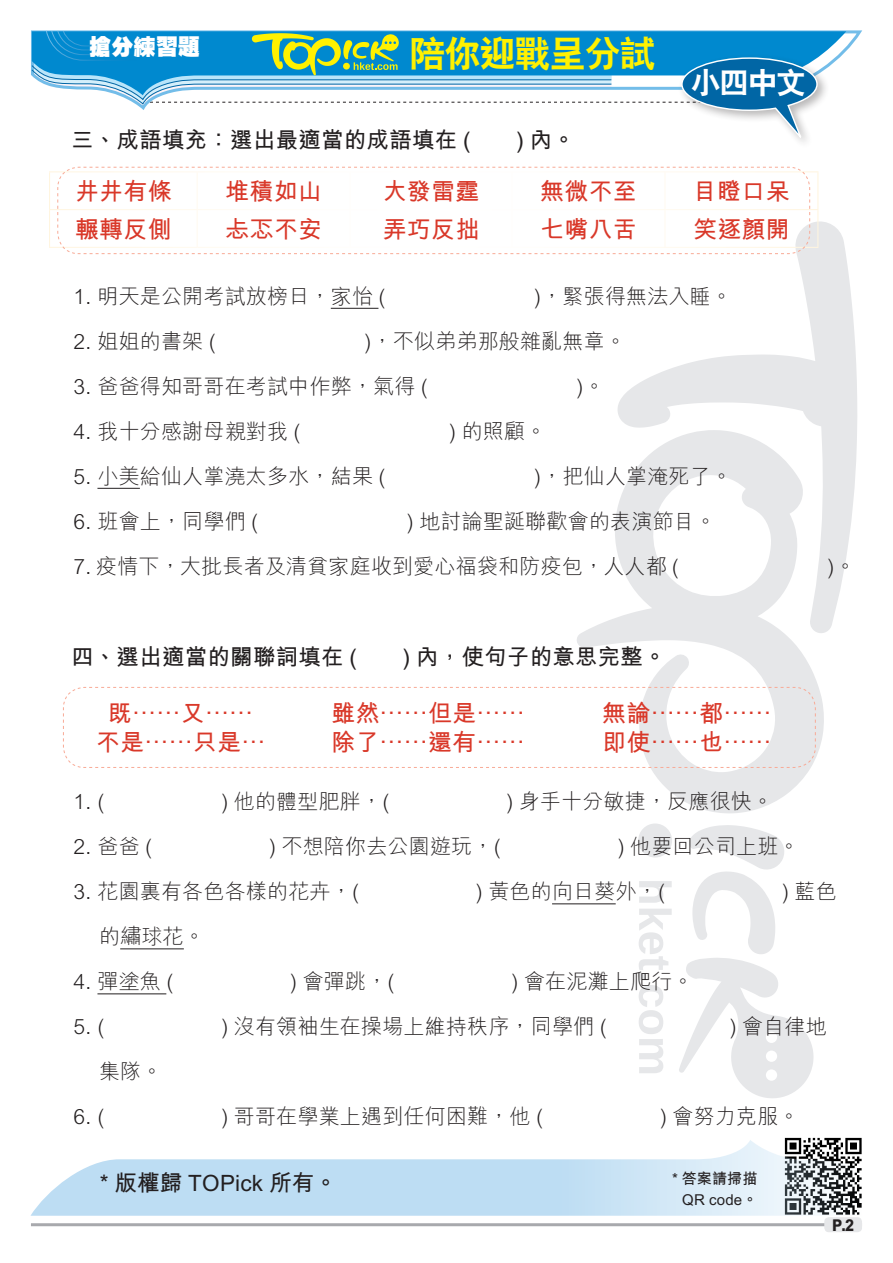
<style>
.page{position:relative;width:893px;height:1263px;background:#fff}
.page>*{position:absolute;margin:0;border:0;box-sizing:border-box;transform-origin:0 0}
.小題eq{font:36px "C Hei 2 Xbold HKSCS";letter-spacing:-.025em;color:#fff101}
.內文{font:30px "C Hei 2 Xbold HKSCS";color:#fff}
.Ex_Text01{font:24px "M Hei Bold HKSCS";letter-spacing:.01em;color:#d93829}
.Ex_Questions{font:22.5px "M Hei Bold HKSCS";letter-spacing:.01em;color:#231f20}
.sf_內文{font:22.5px "M Hei Bold HKSCS";letter-spacing:.01em;color:#231f20}
.小題{font:22.2px "C Hei Ultra Bold HKSCS";color:#fff}
.Ex_Text01-2{font:21px "M Hei Light HKSCS";letter-spacing:.01em;color:#231f20}
.t1{font:16.2px "M Hei Xbold HKSCS";color:#231f20;scale:.9 1}
.sf_內文-2{font:15px "M Hei Bold HKSCS";letter-spacing:.01em;color:#231f20}
</style>
<div class="page">
<svg style="left:639px;top:881px;width:33px;height:22px"></svg>
<svg style="left:639px;top:909px;width:33px;height:61px"></svg>
<div style="left:639px;top:974px;width:7px;height:6px;background:#e6e7e9"></div>
<svg style="left:639px;top:985px;width:24px;height:88px"></svg>
<div style="left:638px;top:823px;width:34px;height:34px;background:#e6e7e9;border-radius:50%"></div>
<svg style="left:679px;top:825px;width:135px;height:273px"></svg>
<svg style="left:617px;top:219px;width:240px;height:413px"></svg>
<svg style="left:577px;top:430px;width:248px;height:383px"></svg>
<img style="left:784px;top:1137px;width:78px;height:71px">
<svg style="left:30px;top:1140px;width:831px;height:76px;fill:#c0ddf3"></svg>
<hr style="left:31px;top:1223px;width:831px;height:3px;background:#a8a9ad">
<div style="left:824px;top:1217px;width:38px;height:15px;background:#e6e7e9;border-radius:4px"></div>
<svg style="left:818px;top:31px;width:28px;height:36px"></svg>
<div style="left:678px;top:53px;width:151px;height:97px;background:#231f20;opacity:.32"></div>
<svg style="left:31px;top:30px;width:787px;height:115px"></svg>
<hr style="left:331px;top:308px;width:47px;height:1px;background:#231f20">
<hr style="left:97px;top:488px;width:43px;height:1px;background:#231f20">
<hr style="left:552px;top:903px;width:64px;height:1px;background:#231f20">
<hr style="left:120px;top:948px;width:64px;height:1px;background:#231f20">
<hr style="left:97px;top:993px;width:69px;height:1px;background:#231f20">
<hr style="left:817px;top:210px;width:1px;height:37px;background:#fff">
<hr style="left:665px;top:247px;width:153px;height:1px;background:#fff">
<svg style="left:57px;top:166px;width:753px;height:88px"></svg>
<svg style="left:63px;top:687px;width:753px;height:81px"></svg>
<p class="小題" style="left:89px;top:32px;width:113px">搶分練習題</p>
<p class="小題eq" style="left:409px;top:30px;width:248px">陪你迎戰呈分試</p>
<p class="Ex_Questions" style="left:71px;top:123px;width:401px">三、成語填充：選出最適當的成語填在 (</p>
<p class="Ex_Questions" style="left:516px;top:123px;width:60px">) 內。</p>
<p class="內文" style="left:691px;top:63px;width:117px">小四中文</p>
<p class="Ex_Text01" style="left:75px;top:174px;width:98px">井井有條</p>
<p class="Ex_Text01" style="left:225px;top:174px;width:98px">堆積如山</p>
<p class="Ex_Text01" style="left:383px;top:174px;width:98px">大發雷霆</p>
<p class="Ex_Text01" style="left:540px;top:174px;width:98px">無微不至</p>
<p class="Ex_Text01" style="left:693px;top:174px;width:98px">目瞪口呆</p>
<p class="Ex_Text01" style="left:75px;top:212px;width:98px">輾轉反側</p>
<p class="Ex_Text01" style="left:225px;top:212px;width:98px">忐忑不安</p>
<p class="Ex_Text01" style="left:383px;top:212px;width:98px">弄巧反拙</p>
<p class="Ex_Text01" style="left:540px;top:212px;width:98px">七嘴八舌</p>
<p class="Ex_Text01" style="left:693px;top:212px;width:98px">笑逐顏開</p>
<p class="Ex_Text01-2" style="left:73px;top:281px;width:313px">1. 明天是公開考試放榜日，家怡 (</p>
<p class="Ex_Text01-2" style="left:534px;top:281px;width:199px">)，緊張得無法入睡。</p>
<p class="Ex_Text01-2" style="left:73px;top:326px;width:144px">2. 姐姐的書架 (</p>
<p class="Ex_Text01-2" style="left:364px;top:326px;width:263px">)，不似弟弟那般雜亂無章。</p>
<p class="Ex_Text01-2" style="left:73px;top:371px;width:356px">3. 爸爸得知哥哥在考試中作弊，氣得 (</p>
<p class="Ex_Text01-2" style="left:577px;top:371px;width:30px">)。</p>
<p class="Ex_Text01-2" style="left:73px;top:416px;width:229px">4. 我十分感謝母親對我 (</p>
<p class="Ex_Text01-2" style="left:449px;top:416px;width:99px">) 的照顧。</p>
<p class="Ex_Text01-2" style="left:73px;top:461px;width:313px">5. 小美給仙人掌澆太多水，結果 (</p>
<p class="Ex_Text01-2" style="left:534px;top:461px;width:199px">)，把仙人掌淹死了。</p>
<p class="Ex_Text01-2" style="left:73px;top:506px;width:186px">6. 班會上，同學們 (</p>
<p class="Ex_Text01-2" style="left:407px;top:506px;width:311px">) 地討論聖誕聯歡會的表演節目。</p>
<p class="Ex_Text01-2" style="left:73px;top:551px;width:607px">7. 疫情下，大批長者及清貧家庭收到愛心福袋和防疫包，人人都 (</p>
<p class="Ex_Text01-2" style="left:827px;top:551px;width:30px">)。</p>
<p class="Ex_Questions" style="left:71px;top:640px;width:287px">四、選出適當的關聯詞填在 (</p>
<p class="Ex_Questions" style="left:403px;top:640px;width:265px">) 內，使句子的意思完整。</p>
<p class="Ex_Text01" style="left:108px;top:696px;width:147px">既……又……</p>
<p class="Ex_Text01" style="left:331px;top:696px;width:195px">雖然……但是……</p>
<p class="Ex_Text01" style="left:602px;top:696px;width:171px">無論……都……</p>
<p class="Ex_Text01" style="left:96px;top:724px;width:171px">不是……只是…</p>
<p class="Ex_Text01" style="left:331px;top:724px;width:195px">除了……還有……</p>
<p class="Ex_Text01" style="left:602px;top:724px;width:171px">即使……也……</p>
<p class="Ex_Text01-2" style="left:73px;top:787px;width:32px">1. (</p>
<p class="Ex_Text01-2" style="left:221px;top:787px;width:169px">) 他的體型肥胖，(</p>
<p class="Ex_Text01-2" style="left:506px;top:787px;width:268px">) 身手十分敏捷，反應很快。</p>
<p class="Ex_Text01-2" style="left:73px;top:832px;width:80px">2. 爸爸 (</p>
<p class="Ex_Text01-2" style="left:269px;top:832px;width:233px">) 不想陪你去公園遊玩，(</p>
<p class="Ex_Text01-2" style="left:618px;top:832px;width:183px">) 他要回公司上班。</p>
<p class="Ex_Text01-2" style="left:73px;top:877px;width:287px">3. 花園裏有各色各樣的花卉，(</p>
<p class="Ex_Text01-2" style="left:476px;top:877px;width:191px">) 黃色的向日葵外，(</p>
<p class="Ex_Text01-2" style="left:782px;top:877px;width:56px">) 藍色</p>
<p class="Ex_Text01-2" style="left:99px;top:922px;width:107px">的繡球花。</p>
<p class="Ex_Text01-2" style="left:73px;top:967px;width:101px">4. 彈塗魚 (</p>
<p class="Ex_Text01-2" style="left:290px;top:967px;width:106px">) 會彈跳，(</p>
<p class="Ex_Text01-2" style="left:512px;top:967px;width:183px">) 會在泥灘上爬行。</p>
<p class="Ex_Text01-2" style="left:73px;top:1012px;width:32px">5. (</p>
<p class="Ex_Text01-2" style="left:221px;top:1012px;width:387px">) 沒有領袖生在操場上維持秩序，同學們 (</p>
<p class="Ex_Text01-2" style="left:730px;top:1012px;width:99px">) 會自律地</p>
<p class="Ex_Text01-2" style="left:99px;top:1057px;width:65px">集隊。</p>
<p class="Ex_Text01-2" style="left:73px;top:1102px;width:32px">6. (</p>
<p class="Ex_Text01-2" style="left:221px;top:1102px;width:323px">) 哥哥在學業上遇到任何困難，他 (</p>
<p class="Ex_Text01-2" style="left:660px;top:1102px;width:141px">) 會努力克服。</p>
<p class="sf_內文" style="left:100px;top:1166px;width:239px">* 版權歸 TOPick 所有。</p>
<p class="sf_內文-2" style="left:672px;top:1167px;width:87px">* 答案請掃描</p>
<p class="sf_內文-2" style="left:682px;top:1188px;width:77px">QR code。</p>
<p class="t1" style="left:832px;top:1214px;width:26px">P.2</p>
</div>
